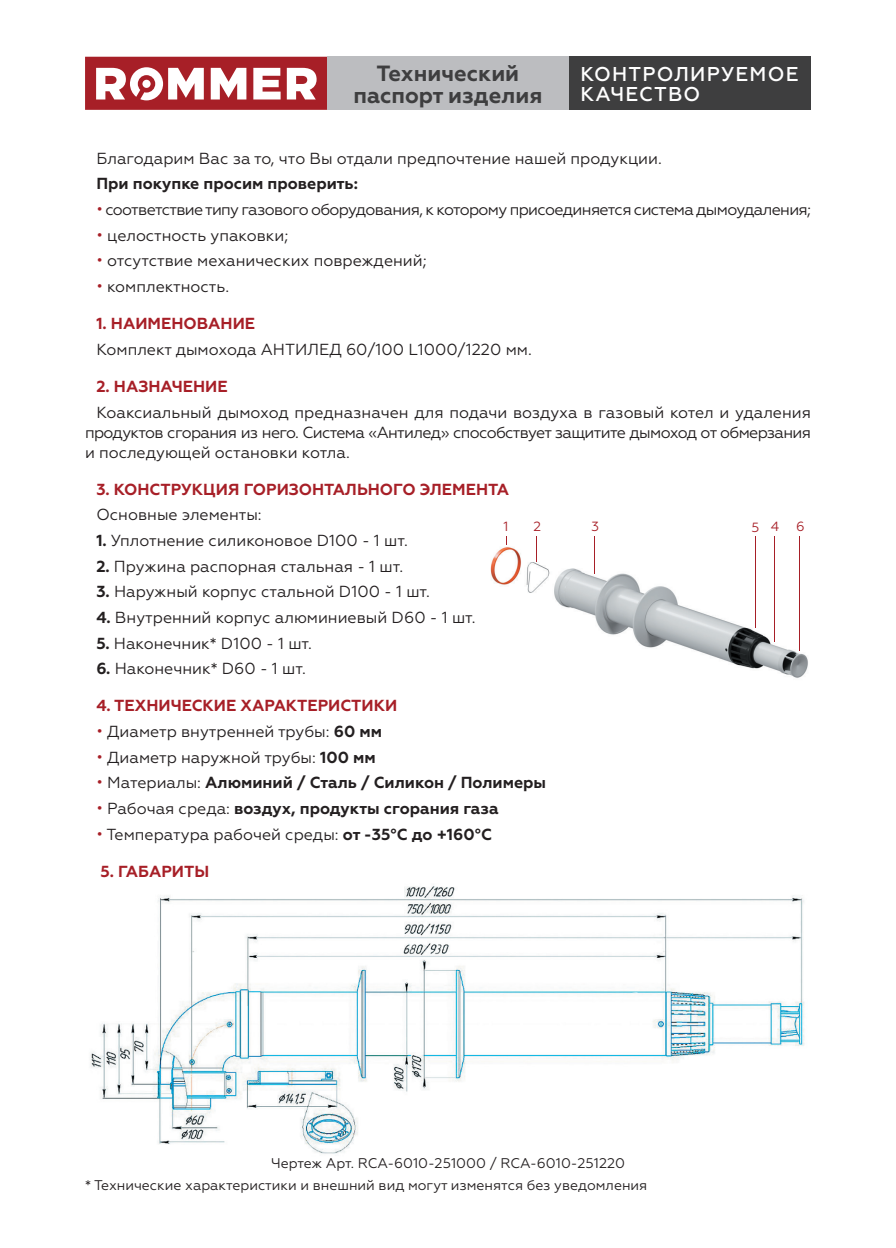
<style>
.page{position:relative;width:896px;height:1248px;background:#fff}
.page>*{position:absolute;margin:0;border:0;box-sizing:border-box;transform-origin:0 0}
.t1{font:700 22px/22px "Geometria";color:#3e3e3f;text-align:center}
.t2{font:500 20px/20px "Geometria";letter-spacing:.06em;color:#fff}
.t3{font:16px/20px "Geometria";color:#231f20;text-align:justify}
.t4{font:700 16px "Geometria";color:#231f20}
.t5{font:700 16px "Geometria";color:#a71f27}
.t6{font:16px "Geometria";letter-spacing:-.04em;color:#231f20}
.t7{font:14px/22.4px "Geometria";color:#231f20}
.t8{font:13.4px "Geometria";color:#a71f27}
.s1{color:#a71f27}
.s2{font-weight:700}
.s3{font-weight:400;color:#a71f27}
.s4{font-weight:400}
</style>
<div class="page">
<img style="left:490px;top:536px;width:318px;height:142px">
<svg style="left:537px;top:536px;width:1px;height:25px"></svg>
<hr style="left:594px;top:536px;width:1px;height:37px;background:#a71f27">
<hr style="left:755px;top:536px;width:1px;height:91px;background:#a71f27">
<hr style="left:774px;top:536px;width:1px;height:105px;background:#a71f27">
<hr style="left:799px;top:536px;width:1px;height:114px;background:#a71f27">
<img style="left:90px;top:886px;width:715px;height:268px">
<svg style="left:85px;top:57px;width:242px;height:53px"></svg>
<div style="left:327px;top:57px;width:242px;height:53px;background:#bcbdc0"></div>
<div style="left:569px;top:57px;width:242px;height:53px;background:#3e3e3f"></div>
<h1 class="t1" style="left:353px;top:62px;width:190px">Технический паспорт изделия</h1>
<p class="t2" style="left:580px;top:64px;width:219px">КОНТРОЛИРУЕМОЕ<br>КАЧЕСТВО</p>
<p class="t3" style="left:96px;top:148px;width:567px">Благодарим Вас за то, что Вы отдали предпочтение нашей продукции.</p>
<p class="t4" style="left:96px;top:174px;width:263px">При покупке просим проверить:</p>
<p class="t6" style="left:96px;top:200px;width:716px"><span class="s1">•</span> соответствие типу газового оборудования, к которому присоединяется система дымоудаления;</p>
<p class="t3" style="left:96px;top:225px;width:193px"><span class="s1">•</span> целостность упаковки;</p>
<p class="t3" style="left:96px;top:251px;width:332px"><span class="s1">•</span> отсутствие механических повреждений;</p>
<p class="t3" style="left:96px;top:276px;width:134px"><span class="s1">•</span> комплектность.</p>
<p class="t5" style="left:96px;top:314px;width:160px">1. НАИМЕНОВАНИЕ</p>
<p class="t3" style="left:96px;top:339px;width:437px">Комплект дымохода АНТИЛЕД 60/100 L1000/1220 мм.</p>
<p class="t5" style="left:96px;top:377px;width:133px">2. НАЗНАЧЕНИЕ</p>
<p class="t3" style="left:85px;top:402px;width:727px;text-indent:11px">Коаксиальный дымоход предназначен для подачи воздуха в газовый котел и удаления продуктов сгорания из него. Cистема «Антилед» способствует защитите дымоход от обмерзания и последующей остановки котла.</p>
<p class="t5" style="left:96px;top:479px;width:414px">3. КОНСТРУКЦИЯ ГОРИЗОНТАЛЬНОГО ЭЛЕМЕНТА</p>
<p class="t3" style="left:96px;top:504px;width:167px">Основные элементы:</p>
<p class="t3" style="left:96px;top:530px;width:313px"><span class="s2">1.</span> Уплотнение силиконовое D100 - 1 шт.</p>
<p class="t3" style="left:96px;top:556px;width:308px"><span class="s2">2.</span> Пружина распорная стальная - 1 шт.</p>
<p class="t3" style="left:96px;top:581px;width:335px"><span class="s2">3.</span> Наружный корпус стальной D100 - 1 шт.</p>
<p class="t3" style="left:96px;top:607px;width:381px"><span class="s2">4.</span> Внутренний корпус алюминиевый D60 - 1 шт.</p>
<p class="t3" style="left:96px;top:633px;width:217px"><span class="s2">5.</span> Наконечник* D100 - 1 шт.</p>
<p class="t3" style="left:96px;top:658px;width:211px"><span class="s2">6.</span> Наконечник* D60 - 1 шт.</p>
<p class="t5" style="left:96px;top:696px;width:302px">4. ТЕХНИЧЕСКИЕ ХАРАКТЕРИСТИКИ</p>
<p class="t3" style="left:96px;top:721px;width:287px"><span class="s1">•</span> Диаметр внутренней трубы: <span class="s2">60 мм</span></p>
<p class="t3" style="left:96px;top:747px;width:281px"><span class="s1">•</span> Диаметр наружной трубы: <span class="s2">100 мм</span></p>
<p class="t4" style="left:96px;top:773px;width:451px"><span class="s3">•</span> <span class="s4">Материалы:</span> Алюминий / Сталь / Силикон / Полимеры</p>
<p class="t4" style="left:96px;top:798px;width:404px"><span class="s3">•</span> <span class="s4">Рабочая среда:</span> воздух, продукты сгорания газа</p>
<p class="t3" style="left:96px;top:824px;width:397px"><span class="s1">•</span> Температура рабочей среды: <span class="s2">от -35°С до +160°С</span></p>
<p class="t5" style="left:101px;top:861px;width:110px">5. ГАБАРИТЫ</p>
<p class="t8" style="left:503px;top:518px;width:6px">1</p>
<p class="t8" style="left:533px;top:518px;width:9px">2</p>
<p class="t8" style="left:591px;top:518px;width:9px">3</p>
<p class="t8" style="left:751px;top:519px;width:29px">5 4</p>
<p class="t8" style="left:796px;top:518px;width:10px">6</p>
<p class="t7" style="left:85px;top:1151px;width:564px;text-indent:186px">Чертеж Арт. RCA-6010-251000 / RCA-6010-251220<br>* Технические характеристики и внешний вид могут изменятся без уведомления</p>
</div>
